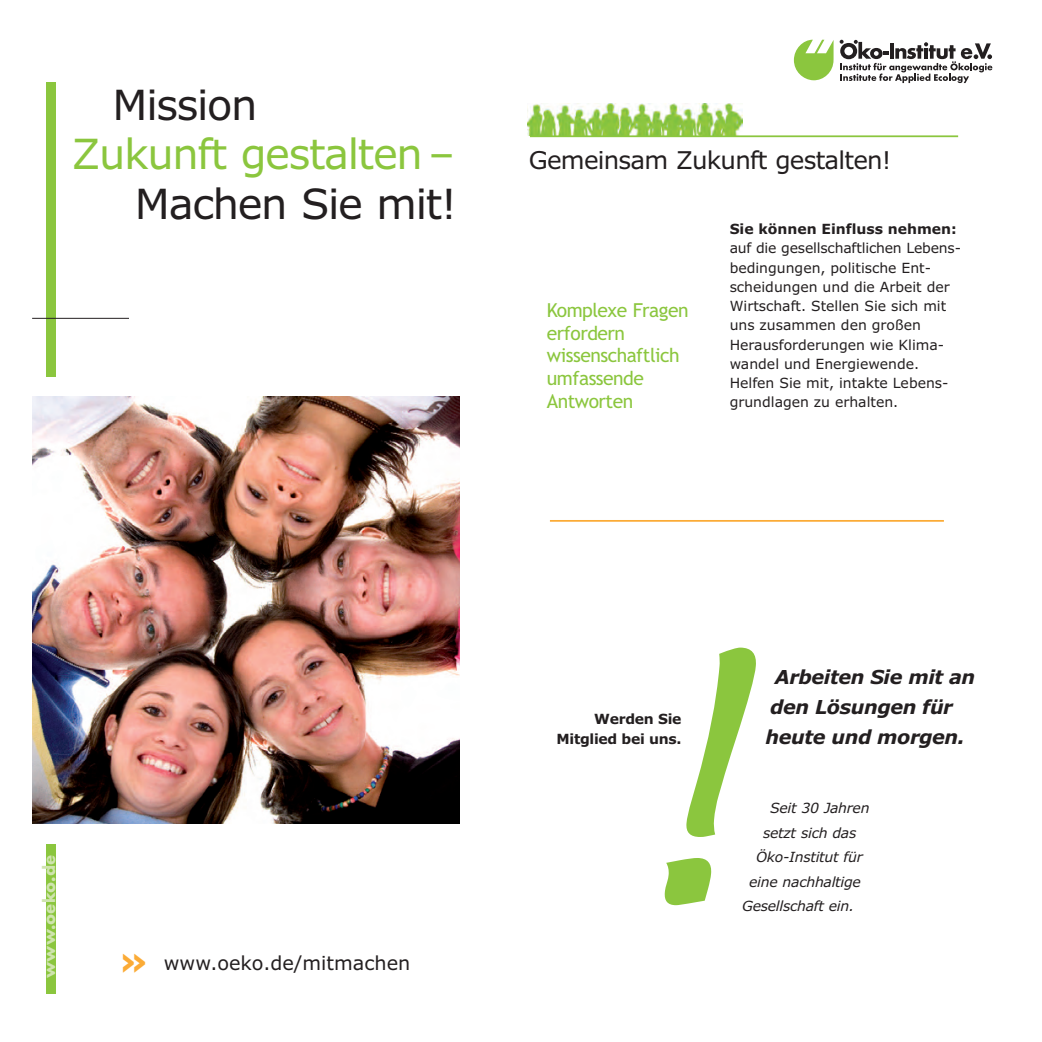
<style>
.page{position:relative;width:1042px;height:1042px;background:#fff}
.page>*{position:absolute;margin:0;border:0;box-sizing:border-box;transform-origin:0 0}
.t1{font:italic 355.43px "Lucida Handwriting";color:#8bc63e}
.t2{font:41.65px "Verdana";letter-spacing:-.03em;color:#231f20}
.t3{font:41.65px "Verdana";letter-spacing:-.03em;color:#8bc63e}
.t4{font:24.5px "Verdana";letter-spacing:-.03em;color:#231f20}
.t5{font:19.25px/22.8px "Trebuchet MS";letter-spacing:-.025em;color:#8bc63e}
.t6{font:italic 700 19.25px/29.8px "Verdana";letter-spacing:-.02em;color:#231f20}
.t7{font:19.25px "Verdana";color:#231f20}
.t8{font:700 17.85px "Futura T";color:#cfe4ae}
.t9{font:14px/19.2px "Verdana";color:#231f20}
.t10{font:italic 14px "Verdana";letter-spacing:-.02em;color:#231f20}
.t11{font:700 14px "Verdana";color:#231f20}
.t12{font:700 14px/19.2px "Verdana";letter-spacing:-.02em;color:#231f20;text-align:right}
.s1{font-weight:700;font-size:36.75px;color:#fbab36}
</style>
<div class="page">
<svg style="left:794px;top:40px;width:39px;height:41px"></svg>
<svg style="left:839px;top:40px;width:153px;height:43px"></svg>
<div style="left:46px;top:82px;width:10px;height:911px;background:#8bc63e"></div>
<hr style="left:32px;top:318px;width:97px;height:1px;background:#231f20">
<img style="left:527px;top:104px;width:215px;height:32px">
<hr style="left:550px;top:520px;width:394px;height:2px;background:#fbab36">
<hr style="left:530px;top:135px;width:428px;height:2px;background:#8bc63e">
<div style="left:39px;top:377px;width:23px;height:466px;background:#fff"></div>
<img style="left:33px;top:397px;width:426px;height:426px">
<h2 class="t2" style="left:113px;top:89px;width:146px">Mission</h2>
<h2 class="t3" style="left:72px;top:139px;width:384px">Zukunft gestalten –</h2>
<h2 class="t2" style="left:135px;top:188px;width:324px">Machen Sie mit!</h2>
<h3 class="t4" style="left:529px;top:151px;width:364px">Gemeinsam Zukunft gestalten!</h3>
<h3 class="t5" style="left:547px;top:299px;width:143px">Komplexe Fragen erfordern wissenschaftlich umfassende<br>Antworten</h3>
<p class="t11" style="left:729px;top:224px;width:229px">Sie können Einfluss nehmen:</p>
<p class="t9" style="left:729px;top:240px;width:233px">auf die gesellschaftlichen Lebens&shy;bedingungen, politische Ent&shy;scheidungen und die Arbeit der<br>Wirtschaft. Stellen Sie sich mit uns zusammen den großen<br>Herausforderungen wie Klima&shy;wandel und Energiewende.<br>Helfen Sie mit, intakte Lebens&shy;grundlagen zu erhalten.</p>
<p class="t8" style="left:39px;top:978px;width:124px;rotate:-90deg">www.oeko.de</p>
<h3 class="t7" style="left:118px;top:956px;width:294px"><span class="s1">»</span> www.oeko.de/mitmachen</h3>
<h1 class="t1" style="left:582px;top:574px;width:138px">!</h1>
<h3 class="t6" style="left:765px;top:664px;width:211px;text-indent:9px">Arbeiten Sie mit an den Lösungen für heute und morgen.</h3>
<p class="t12" style="left:556px;top:711px;width:126px">Werden Sie<br>Mitglied bei uns.</p>
<p class="t10" style="left:770px;top:803px;width:101px">Seit 30 Jahren</p>
<p class="t10" style="left:763px;top:828px;width:95px">setzt sich das</p>
<p class="t10" style="left:756px;top:852px;width:108px">Öko-Institut für</p>
<p class="t10" style="left:749px;top:877px;width:113px">eine nachhaltige</p>
<p class="t10" style="left:742px;top:901px;width:114px">Gesellschaft ein.</p>
</div>
